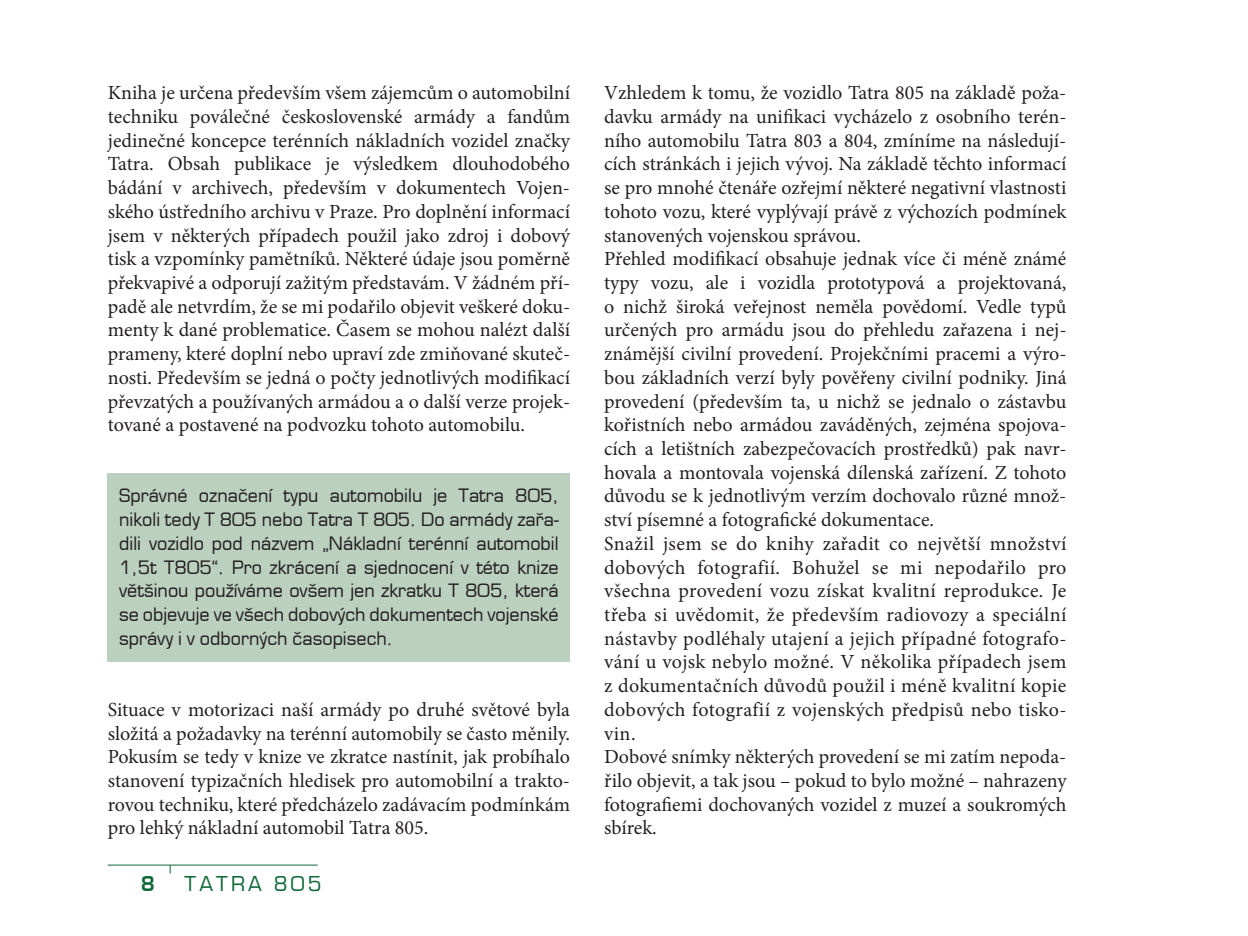
<style>
.page{position:relative;width:1248px;height:936px;background:#fff}
.page>*{position:absolute;margin:0;border:0;box-sizing:border-box;transform-origin:0 0}
.t1{font:20px/23.8px "Minion Pro";color:#231f20;text-align:justify}
.t2{font:20px "Euromode";letter-spacing:.16em;color:#0f6838}
.t3{font:700 20px "Euromode";color:#0f6838}
.t4{font:18px/23.8px "Euromode";color:#231f20;text-align:justify}
</style>
<div class="page">
<hr style="left:108px;top:864px;width:209px;height:1px;background:#0f6838">
<div style="left:108px;top:473px;width:462px;height:189px;background:#bbd0bf"></div>
<p class="t1" style="left:108px;top:81px;width:464px">Kniha je určena především všem zájemcům o automobilní techniku poválečné československé armády a fandům jedinečné koncepce terénních nákladních vozidel značky Tatra. Obsah publikace je výsledkem dlouhodobého bádání v archivech, především v dokumentech Vojen&shy;ského ústředního archivu v Praze. Pro doplnění informací jsem v některých případech použil jako zdroj i dobový tisk a vzpomínky pamětníků. Některé údaje jsou poměrně překvapivé a odporují zažitým představám. V žádném pří&shy;padě ale netvrdím, že se mi podařilo objevit veškeré doku&shy;menty k dané problematice. Časem se mohou nalézt další prameny, které doplní nebo upraví zde zmiňované skuteč&shy;nosti. Především se jedná o počty jednotlivých modifikací převzatých a používaných armádou a o další verze projek&shy;tované a postavené na podvozku tohoto automobilu.</p>
<p class="t4" style="left:119px;top:484px;width:441px">Správné označení typu automobilu je Tatra 805, nikoli tedy T 805 nebo Tatra T 805. Do armády zařa&shy;dili vozidlo pod názvem „Nákladní terénní automobil 1,5t T805“. Pro zkrácení a sjednocení v této knize většinou používáme ovšem jen zkratku T 805, která se objevuje ve všech dobových dokumentech vojenské správy i v odborných časopisech.</p>
<p class="t1" style="left:108px;top:697px;width:464px">Situace v motorizaci naší armády po druhé světové byla složitá a požadavky na terénní automobily se často měnily.<br>Pokusím se tedy v knize ve zkratce nastínit, jak probíhalo stanovení typizačních hledisek pro automobilní a trakto&shy;rovou techniku, které předcházelo zadávacím podmínkám pro lehký nákladní automobil Tatra 805.</p>
<p class="t3" style="left:141px;top:871px;width:16px">8</p>
<p class="t2" style="left:185px;top:871px;width:138px">TATRA 805</p>
<p class="t1" style="left:604px;top:81px;width:464px;text-align:left">Vzhledem k tomu, že vozidlo Tatra 805 na základě poža&shy;davku armády na unifikaci vycházelo z osobního terén&shy;ního automobilu Tatra 803 a 804, zmíníme na následují&shy;cích stránkách i jejich vývoj. Na základě těchto informací se pro mnohé čtenáře ozřejmí některé negativní vlastnosti tohoto vozu, které vyplývají právě z výchozích podmínek stanovených vojenskou správou.<br>Přehled modifikací obsahuje jednak více či méně známé typy vozu, ale i vozidla prototypová a projektovaná, o nichž široká veřejnost neměla povědomí. Vedle typů určených pro armádu jsou do přehledu zařazena i nej&shy;známější civilní provedení. Projekčními pracemi a výro&shy;bou základních verzí byly pověřeny civilní podniky. Jiná provedení (především ta, u nichž se jednalo o zástavbu kořistních nebo armádou zaváděných, zejména spojova&shy;cích a letištních zabezpečovacích prostředků) pak navr&shy;hovala a montovala vojenská dílenská zařízení. Z tohoto důvodu se k jednotlivým verzím dochovalo různé množ&shy;ství písemné a fotografické dokumentace.<br>Snažil jsem se do knihy zařadit co největší množství dobových fotografií. Bohužel se mi nepodařilo pro všechna provedení vozu získat kvalitní reprodukce. Je třeba si uvědomit, že především radiovozy a speciální nástavby podléhaly utajení a jejich případné fotografo&shy;vání u vojsk nebylo možné. V několika případech jsem z dokumentačních důvodů použil i méně kvalitní kopie dobových fotografií z vojenských předpisů nebo tisko&shy;vin.<br>Dobové snímky některých provedení se mi zatím nepoda&shy;řilo objevit, a tak jsou – pokud to bylo možné – nahrazeny fotografiemi dochovaných vozidel z muzeí a soukromých sbírek.</p>
</div>
